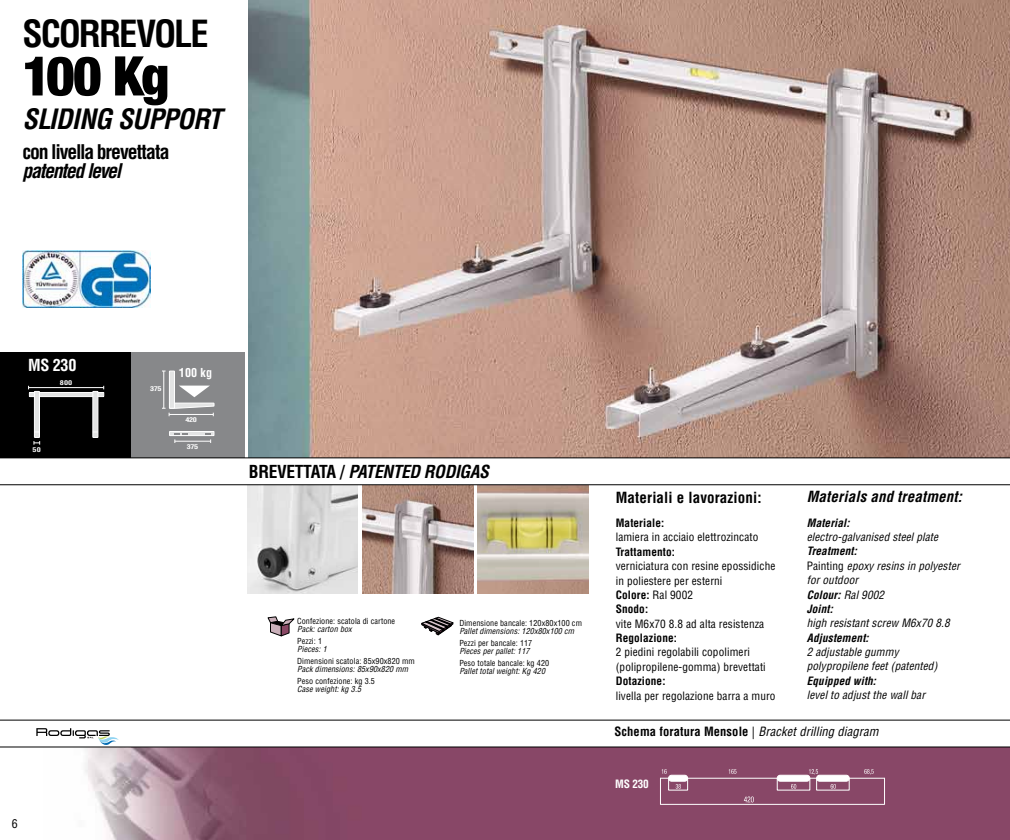
<style>
.page{position:relative;width:1010px;height:840px;background:#fff}
.page>*{position:absolute;margin:0;border:0;box-sizing:border-box;transform-origin:0 0}
.t1{font:900 condensed 54.75px "Helvetica Neue";color:#000}
.t2{font:700 condensed 36.5px "Helvetica";letter-spacing:-.055em;color:#000}
.t3{font:italic 700 condensed 27.38px "Helvetica";letter-spacing:-.025em;color:#000}
.t4{font:700 condensed 19.75px "Helvetica";letter-spacing:-.055em;color:#000}
.t5{font:italic 700 condensed 19.75px "Helvetica";letter-spacing:-.06em;color:#000}
.t6{font:italic 700 condensed 17.5px "Helvetica";letter-spacing:-.02em;color:#000}
.t7{font:700 condensed 16.25px "Helvetica";color:#fff}
.t8{font:700 condensed 15px "Helvetica";letter-spacing:.01em;color:#000}
.t9{font:italic 700 condensed 15px "Helvetica";letter-spacing:.01em;color:#000}
.t10{font:italic condensed 12.5px "Helvetica";letter-spacing:.01em;color:#000}
.t11{font:700 condensed 12px "Helvetica";color:#fff}
.t12{font:condensed 11.88px "Helvetica";color:#000}
.t13{font:condensed 11.25px/14.4px "Helvetica";letter-spacing:.01em;color:#000}
.t14{font:italic condensed 11.25px/14.4px "Helvetica";letter-spacing:.01em;color:#000}
.t15{font:700 condensed 11.25px "Helvetica";letter-spacing:.01em;color:#000}
.t16{font:italic 700 condensed 11.25px "Helvetica";letter-spacing:.01em;color:#000}
.t17{font:700 condensed 11.25px "Helvetica";color:#fff}
.t18{font:condensed 8.12px "Helvetica";letter-spacing:.01em;color:#000}
.t19{font:italic condensed 8.12px "Helvetica";letter-spacing:.01em;color:#000}
.t20{font:700 condensed 6.38px "Helvetica";letter-spacing:-.05em;color:#fff;scale:1.29 1}
.s1{font-style:normal}
.s2{font-weight:700}
.s3{font-weight:700;font-style:normal}
</style>
<div class="page">
<div style="left:0;top:353px;width:146px;height:105px;background:#000"></div>
<div style="left:131px;top:353px;width:113px;height:105px;background:#87888a"></div>
<hr style="left:29px;top:392px;width:75px;height:4px;background:#e3e4e4">
<div style="left:29px;top:392px;width:75px;height:5px;border:1px solid #fff"></div>
<div style="left:34px;top:391px;width:5px;height:46px;background:#e3e4e4"></div>
<div style="left:34px;top:391px;width:6px;height:47px;border:1px solid #fff"></div>
<div style="left:93px;top:391px;width:5px;height:46px;background:#e3e4e4"></div>
<div style="left:92px;top:391px;width:6px;height:47px;border:1px solid #fff"></div>
<hr style="left:29px;top:387px;width:75px;height:1px;background:#fff">
<svg style="left:34px;top:441px;width:6px;height:4px"></svg>
<div style="left:169px;top:371px;width:5px;height:37px;background:#e3e4e4"></div>
<div style="left:169px;top:371px;width:6px;height:37px;border:1px solid #fff"></div>
<hr style="left:175px;top:441px;width:36px;height:1px;background:#fff">
<hr style="left:170px;top:431px;width:44px;height:4px;background:#e3e4e4">
<div style="left:169px;top:431px;width:45px;height:5px;border:1px solid #fff"></div>
<svg style="left:174px;top:433px;width:13px;height:10px"></svg>
<svg style="left:206px;top:433px;width:5px;height:10px"></svg>
<hr style="left:163px;top:371px;width:1px;height:37px;background:#fff">
<svg style="left:162px;top:385px;width:53px;height:31px"></svg>
<img style="left:43px;top:747px;width:967px;height:93px">
<img style="left:248px;top:0;width:762px;height:457px">
<img style="left:247px;top:485px;width:111px;height:108px">
<img style="left:362px;top:485px;width:111px;height:108px">
<img style="left:478px;top:485px;width:110px;height:108px">
<svg style="left:268px;top:616px;width:26px;height:20px"></svg>
<svg style="left:421px;top:617px;width:32px;height:18px"></svg>
<img style="left:23px;top:251px;width:127px;height:57px">
<svg style="left:0;top:457px;width:1010px;height:28px"></svg>
<svg style="left:660px;top:769px;width:225px;height:36px;background:#935975"></svg>
<div style="left:777px;top:775px;width:33px;height:6px;background:#fff;border-radius:3px"></div>
<div style="left:777px;top:775px;width:33px;height:6px;border:1px solid #fff;border-radius:3px"></div>
<div style="left:817px;top:775px;width:32px;height:6px;background:#fff;border-radius:3px"></div>
<div style="left:816px;top:775px;width:33px;height:6px;border:1px solid #fff;border-radius:3px"></div>
<div style="left:669px;top:775px;width:19px;height:6px;background:#fff;border-radius:3px"></div>
<div style="left:668px;top:775px;width:20px;height:6px;border:1px solid #fff;border-radius:3px"></div>
<svg style="left:0;top:720px;width:1010px;height:27px"></svg>
<h2 class="t2" style="left:22px;top:11px;width:188px">SCORREVOLE</h2>
<h1 class="t1" style="left:22px;top:42px;width:149px">100 Kg</h1>
<h3 class="t3" style="left:22px;top:102px;width:201px">SLIDING SUPPORT</h3>
<h3 class="t4" style="left:22px;top:140px;width:149px">con livella brevettata</h3>
<h3 class="t5" style="left:22px;top:158px;width:100px">patented level</h3>
<h3 class="t7" style="left:28px;top:355px;width:50px">MS 230</h3>
<p class="t20" style="left:60px;top:379px;width:11px">800</p>
<p class="t20" style="left:33px;top:446px;width:8px">50</p>
<p class="t12" style="left:12px;top:816px;width:7px">6</p>
<p class="t20" style="left:150px;top:385px;width:10px">375</p>
<p class="t11" style="left:179px;top:365px;width:35px">100 kg</p>
<p class="t20" style="left:185px;top:416px;width:10px">420</p>
<p class="t20" style="left:187px;top:443px;width:10px">375</p>
<h3 class="t6" style="left:249px;top:461px;width:241px"><span class="s1">BREVETTATA /</span> PATENTED RODIGAS</h3>
<p class="t18" style="left:297px;top:615px;width:100px">Confezione: scatola di cartone</p>
<p class="t19" style="left:297px;top:624px;width:56px">Pack: carton box</p>
<p class="t18" style="left:297px;top:635px;width:26px">Pezzi: 1</p>
<p class="t19" style="left:297px;top:644px;width:31px">Pieces: 1</p>
<p class="t18" style="left:297px;top:655px;width:119px">Dimensioni scatola: 85x90x820 mm</p>
<p class="t19" style="left:297px;top:664px;width:113px">Pack dimensions: 85x90x820 mm</p>
<p class="t18" style="left:297px;top:675px;width:79px">Peso confezione: kg 3.5</p>
<p class="t19" style="left:297px;top:684px;width:65px">Case weight: kg 3.5</p>
<p class="t18" style="left:459px;top:617px;width:124px">Dimensione bancale: 120x80x100 cm</p>
<p class="t19" style="left:459px;top:625px;width:116px">Pallet dimensions: 120x80x100 cm</p>
<p class="t18" style="left:459px;top:637px;width:75px">Pezzi per bancale: 117</p>
<p class="t19" style="left:459px;top:645px;width:72px">Pieces per pallet: 117</p>
<p class="t18" style="left:459px;top:657px;width:91px">Peso totale bancale: kg 420</p>
<p class="t19" style="left:459px;top:665px;width:87px">Pallet total weight: Kg 420</p>
<h3 class="t9" style="left:807px;top:488px;width:157px">Materials and treatment:</h3>
<p class="t16" style="left:807px;top:516px;width:44px">Material:</p>
<p class="t14" style="left:807px;top:529px;width:133px">electro-galvanised steel plate</p>
<p class="t14" style="left:807px;top:544px;width:155px"><span class="s2">Treatment:<br></span><span class="s1">Painting</span> epoxy resins in polyester for outdoor<br><span class="s2">Colour:</span> Ral 9002<br><span class="s2">Joint:</span></p>
<p class="t14" style="left:807px;top:616px;width:144px">high resistant screw M6x70 8.8</p>
<p class="t16" style="left:807px;top:631px;width:63px">Adjustement:</p>
<p class="t14" style="left:807px;top:644px;width:132px">2 adjustable gummy polypropilene feet (patented)</p>
<p class="t16" style="left:807px;top:674px;width:71px">Equipped with:</p>
<p class="t14" style="left:807px;top:687px;width:120px">level to adjust the wall bar</p>
<p class="t10" style="left:614px;top:724px;width:266px"><span class="s3">Schema foratura Mensole</span> <span class="s1">|</span> Bracket drilling diagram</p>
<h3 class="t8" style="left:616px;top:488px;width:147px">Materiali e lavorazioni:</h3>
<p class="t15" style="left:616px;top:516px;width:50px">Materiale:</p>
<p class="t13" style="left:616px;top:530px;width:144px">lamiera in acciaio elettrozincato</p>
<p class="t15" style="left:616px;top:544px;width:61px">Trattamento:</p>
<p class="t13" style="left:616px;top:559px;width:161px">verniciatura con resine epossidiche in poliestere per esterni<br><span class="s2">Colore:</span> Ral 9002<br><span class="s2">Snodo:</span></p>
<p class="t13" style="left:616px;top:616px;width:150px">vite M6x70 8.8 ad alta resistenza</p>
<p class="t15" style="left:616px;top:631px;width:63px">Regolazione:</p>
<p class="t13" style="left:616px;top:645px;width:151px">2 piedini regolabili copolimeri (polipropilene-gomma) brevettati</p>
<p class="t15" style="left:616px;top:674px;width:51px">Dotazione:</p>
<p class="t13" style="left:616px;top:688px;width:161px">livella per regolazione barra a muro</p>
<p class="t17" style="left:615px;top:776px;width:35px">MS 230</p>
</div>
